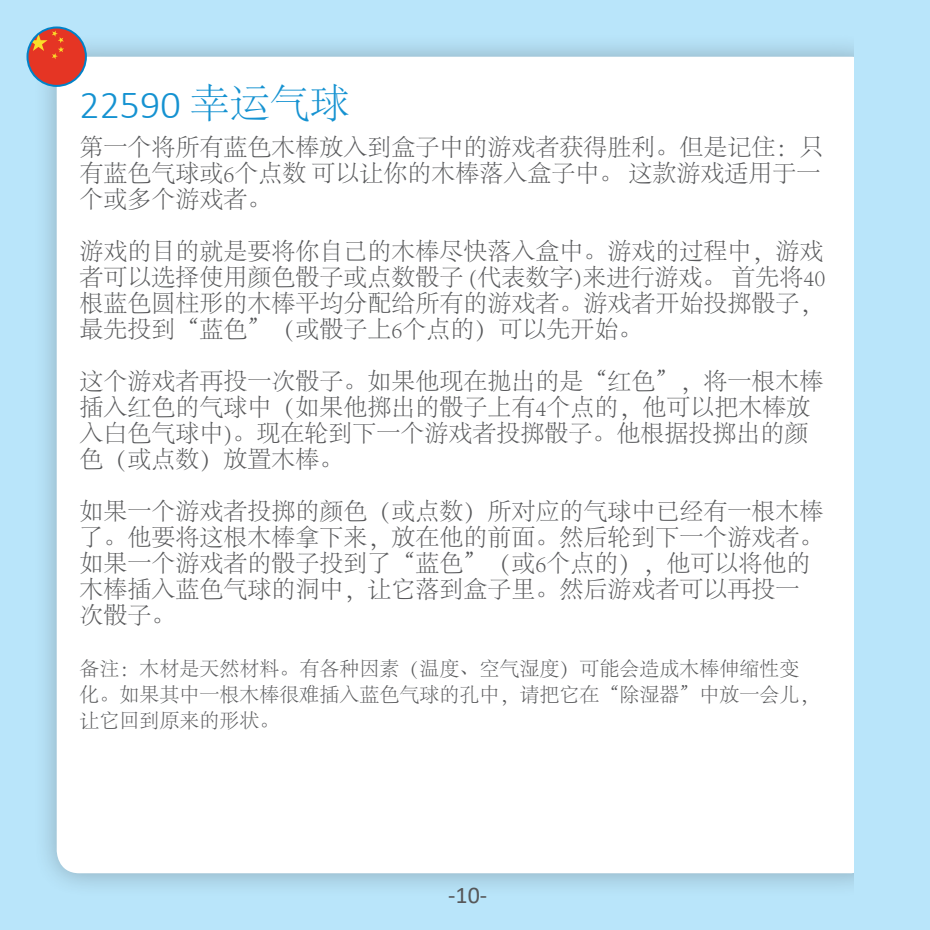
<style>
.page{position:relative;width:930px;height:930px;background:#b9e5fa}
.page>*{position:absolute;margin:0;border:0;box-sizing:border-box;transform-origin:0 0}
.t1{font:300 40px "Calibri";color:#1592d1}
.t2{font:300 24px/26px "Adobe Song Std";color:#57585a}
.t3{font:24px "Calibri";color:#57585a}
.t4{font:300 20px/26px "Adobe Song Std";color:#57585a}
.s1{font-family:"Adobe Song Std"}
</style>
<div class="page">
<div style="left:33px;top:33px;width:865px;height:865px;background:#231f20;opacity:.3"></div>
<div style="left:57px;top:57px;width:816px;height:816px;background:#fff;border-radius:23px"></div>
<div style="left:27px;top:27px;width:59px;height:59px;background:#e53524;border-radius:29px"></div>
<svg style="left:29px;top:31px;width:35px;height:28px"></svg>
<div style="left:26px;top:26px;width:61px;height:61px;border:2px solid #0082c8;border-radius:50%"></div>
<div style="left:855px;top:0;width:75px;height:930px;background:#b9e5fa"></div>
<p class="t1" style="left:79px;top:80px;width:272px">22590 <span class="s1">幸运气球</span></p>
<p class="t2" style="left:79px;top:135px;width:745px">第一个将所有蓝色木棒放入到盒子中的游戏者获得胜利。但是记住：只有蓝色气球或6个点数 可以让你的木棒落入盒子中。 这款游戏适用于一个或多个游戏者。</p>
<p class="t2" style="left:79px;top:239px;width:748px;text-align:justify">游戏的目的就是要将你自己的木棒尽快落入盒中。游戏的过程中，游戏者可以选择使用颜色骰子或点数骰子 (代表数字)来进行游戏。 首先将40根蓝色圆柱形的木棒平均分配给所有的游戏者。游戏者开始投掷骰子，最先投到“蓝色”（或骰子上6个点的）可以先开始。</p>
<p class="t2" style="left:79px;top:369px;width:745px">这个游戏者再投一次骰子。如果他现在抛出的是“红色”，将一根木棒插入红色的气球中（如果他掷出的骰子上有4个点的，他可以把木棒放入白色气球中)。现在轮到下一个游戏者投掷骰子。他根据投掷出的颜色（或点数）放置木棒。</p>
<p class="t2" style="left:79px;top:499px;width:745px">如果一个游戏者投掷的颜色（或点数）所对应的气球中已经有一根木棒了。他要将这根木棒拿下来，放在他的前面。然后轮到下一个游戏者。</p>
<p class="t2" style="left:79px;top:551px;width:733px">如果一个游戏者的骰子投到了“蓝色”（或6个点的），他可以将他的木棒插入蓝色气球的洞中，让它落到盒子里。然后游戏者可以再投一次骰子。</p>
<p class="t4" style="left:79px;top:656px;width:741px">备注：木材是天然材料。有各种因素（温度、空气湿度）可能会造成木棒伸缩性变化。如果其中一根木棒很难插入蓝色气球的孔中，请把它在“除湿器”中放一会儿，让它回到原来的形状。</p>
<p class="t3" style="left:448px;top:878px;width:41px">-10-</p>
</div>
